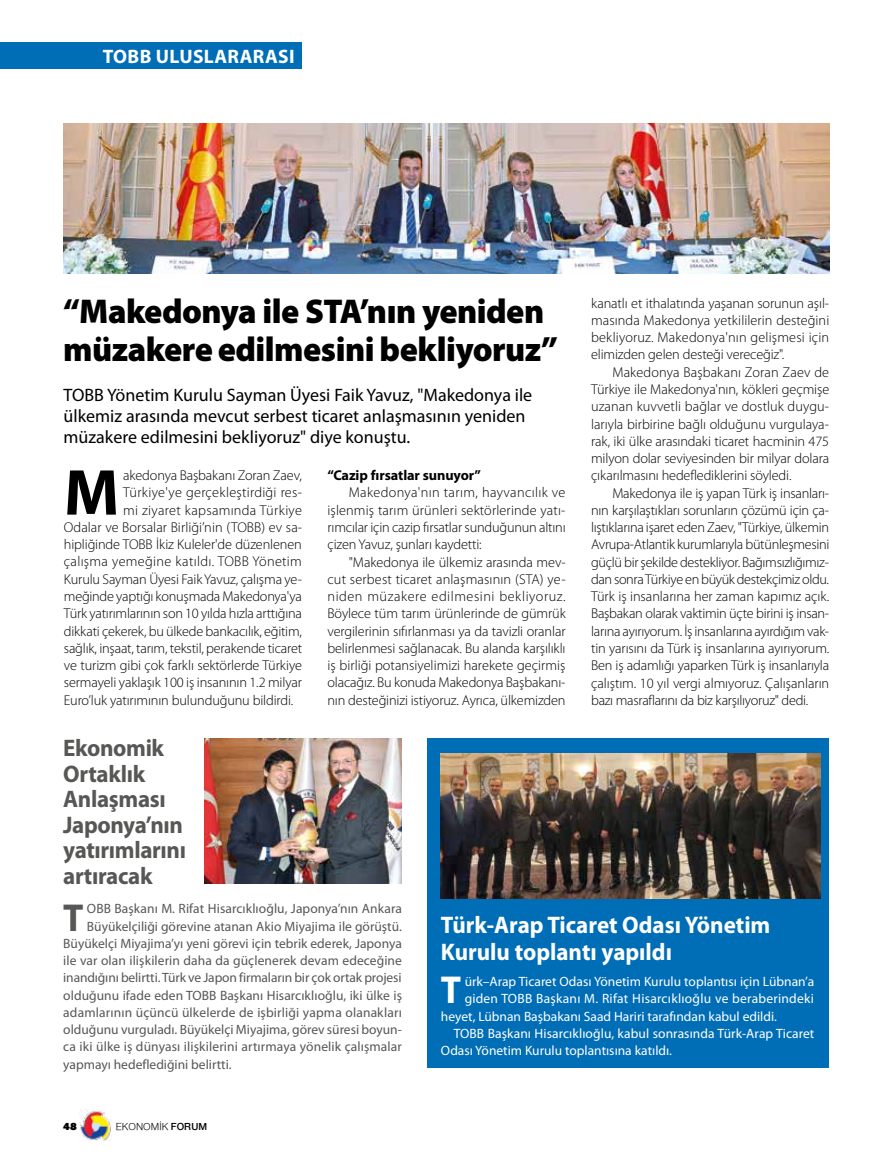
<style>
.page{position:relative;width:893px;height:1170px;background:#fff}
.page>*{position:absolute;margin:0;border:0;box-sizing:border-box;transform-origin:0 0}
.t1{font:700 65.4px "Myriad Pro";color:#000}
.t2{font:700 39.15px "Myriad Pro";color:#575756;scale:.95 1}
.t3{font:700 39.15px "Myriad Pro";color:#fff;scale:.95 1}
.t4{font:900 34.5px/37.5px "Myriad Pro";letter-spacing:-.015em;color:#000}
.t5{font:700 24px/25.5px "Myriad Pro";letter-spacing:-.015em;color:#575756;scale:.96 1}
.t6{font:700 24px/27px "Myriad Pro";color:#fff;scale:.96 1}
.t7{font:700 19.5px "Myriad Pro";letter-spacing:.02em;color:#fff}
.t8{font:18px/21px "Myriad Pro";color:#000}
.t9{font:300 14.25px/17.2px "Myriad Pro";letter-spacing:-.01em;color:#000;text-align:justify}
.t10{font:300 14.25px "Myriad Pro";letter-spacing:.02em;color:#000}
.t11{font:700 14.25px "Myriad Pro";letter-spacing:-.005em;color:#000}
.t12{font:13.5px "Myriad Pro";letter-spacing:.005em;color:#575756}
.t13{font:13.5px "Myriad Pro";color:#fff}
.t14{font:13.5px "Myriad Pro";letter-spacing:.02em;color:#fff}
.t15{font:10.5px "Nimbus Sans Novus";color:#000}
.t16{font:900 10.5px "PF Agora Sans Pro";color:#000}
.s1{font-weight:600}
</style>
<div class="page">
<img style="left:80px;top:1109px;width:31px;height:31px">
<img style="left:63px;top:124px;width:766px;height:150px">
<div style="left:0;top:43px;width:302px;height:26px;background:#006eb7"></div>
<img style="left:204px;top:738px;width:198px;height:145px">
<div style="left:427px;top:738px;width:402px;height:329px;background:#006eb7"></div>
<img style="left:441px;top:753px;width:380px;height:145px">
<h3 class="t7" style="left:103px;top:45px;width:193px">TOBB ULUSLARARASI</h3>
<h3 class="t4" style="left:63px;top:293px;width:496px">“Makedonya ile STA’nın yeniden müzakere edilmesini bekliyoruz”</h3>
<p class="t8" style="left:64px;top:384px;width:470px">TOBB Yönetim Kurulu Sayman Üyesi Faik Yavuz, "Makedonya ile ülkemiz arasında mevcut serbest ticaret anlaşmasının yeniden müzakere edilmesini bekliyoruz" diye konuştu.</p>
<h1 class="t1" style="left:64px;top:456px;width:57px">M</h1>
<p class="t9" style="left:123px;top:467px;width:180px">akedonya Başbakanı Zoran Zaev,</p>
<p class="t10" style="left:123px;top:484px;width:180px">Türkiye'ye gerçekleştirdiği res-</p>
<p class="t10" style="left:123px;top:502px;width:180px">mi ziyaret kapsamında Türkiye</p>
<p class="t9" style="left:64px;top:518px;width:240px">Odalar ve Borsalar Birliği’nin (TOBB) ev sa-</p>
<p class="t9" style="left:64px;top:536px;width:239px">hipliğinde TOBB İkiz Kuleler'de düzenlenen</p>
<p class="t10" style="left:64px;top:554px;width:240px">çalışma yemeğine katıldı. TOBB Yönetim</p>
<p class="t9" style="left:64px;top:570px;width:240px">Kurulu Sayman Üyesi Faik Yavuz, çalışma ye-</p>
<p class="t9" style="left:64px;top:587px;width:240px">meğinde yaptığı konuşmada Makedonya'ya</p>
<p class="t9" style="left:64px;top:605px;width:240px">Türk yatırımlarının son 10 yılda hızla arttığına</p>
<p class="t9" style="left:64px;top:622px;width:240px">dikkati çekerek, bu ülkede bankacılık, eğitim,</p>
<p class="t9" style="left:64px;top:639px;width:240px">sağlık, inşaat, tarım, tekstil, perakende ticaret</p>
<p class="t9" style="left:64px;top:657px;width:240px">ve turizm gibi çok farklı sektörlerde Türkiye</p>
<p class="t9" style="left:64px;top:674px;width:240px">sermayeli yaklaşık 100 iş insanının 1.2 milyar</p>
<p class="t9" style="left:64px;top:691px;width:231px">Euro’luk yatırımının bulunduğunu bildirdi.</p>
<h3 class="t5" style="left:63px;top:735px;width:129px">Ekonomik<br>Ortaklık<br>Anlaşması<br>Japonya’nın yatırımlarını artıracak</h3>
<p class="t11" style="left:327px;top:467px;width:155px">“Cazip fırsatlar sunuyor”</p>
<p class="t9" style="left:327px;top:484px;width:240px;text-indent:21px">Makedonya'nın tarım, hayvancılık ve işlenmiş tarım ürünleri sektörlerinde yatı&shy;rımcılar için cazip fırsatlar sunduğunun altını çizen Yavuz, şunları kaydetti:</p>
<p class="t9" style="left:327px;top:553px;width:240px;text-indent:21px">"Makedonya ile ülkemiz arasında mev&shy;cut serbest ticaret anlaşmasının (STA) ye&shy;niden müzakere edilmesini bekliyoruz.<br>Böylece tüm tarım ürünlerinde de gümrük vergilerinin sıfırlanması ya da tavizli oranlar belirlenmesi sağlanacak. Bu alanda karşılıklı iş birliği potansiyelimizi harekete geçirmiş olacağız. Bu konuda Makedonya Başbakanı&shy;nın desteğinizi istiyoruz. Ayrıca, ülkemizden</p>
<p class="t9" style="left:591px;top:294px;width:240px">kanatlı et ithalatında yaşanan sorunun aşıl&shy;masında Makedonya yetkililerin desteğini bekliyoruz. Makedonya'nın gelişmesi için elimizden gelen desteği vereceğiz".</p>
<p class="t9" style="left:591px;top:363px;width:240px;text-indent:21px">Makedonya Başbakanı Zoran Zaev de Türkiye ile Makedonya'nın, kökleri geçmişe uzanan kuvvetli bağlar ve dostluk duygu&shy;larıyla birbirine bağlı olduğunu vurgulaya&shy;rak, iki ülke arasındaki ticaret hacminin 475 milyon dolar seviyesinden bir milyar dolara çıkarılmasını hedeflediklerini söyledi.</p>
<p class="t9" style="left:591px;top:484px;width:240px;text-indent:21px">Makedonya ile iş yapan Türk iş insanları&shy;nın karşılaştıkları sorunların çözümü için ça&shy;lıştıklarına işaret eden Zaev, "Türkiye, ülkemin Avrupa-Atlantik kurumlarıyla bütünleşmesini güçlü bir şekilde destekliyor. Bağımsızlığımız&shy;dan sonra Türkiye en büyük destekçimiz oldu.<br>Türk iş insanlarına her zaman kapımız açık.<br>Başbakan olarak vaktimin üçte birini iş insan&shy;larına ayırıyorum. İş insanlarına ayırdığım vak&shy;tin yarısını da Türk iş insanlarına ayırıyorum.<br>Ben iş adamlığı yaparken Türk iş insanlarıyla çalıştım. 10 yıl vergi almıyoruz. Çalışanların bazı masraflarını da biz karşılıyoruz" dedi.</p>
<h2 class="t2" style="left:63px;top:895px;width:23px">T</h2>
<p class="t12" style="left:87px;top:901px;width:316px">OBB Başkanı M. Rifat Hisarcıklıoğlu, Japonya’nın Ankara</p>
<p class="t12" style="left:87px;top:918px;width:316px">Büyükelçiliği görevine atanan Akio Miyajima ile görüştü.</p>
<p class="t12" style="left:63px;top:935px;width:340px">Büyükelçi Miyajima’yı yeni görevi için tebrik ederek, Japonya</p>
<p class="t12" style="left:63px;top:953px;width:340px">ile var olan ilişkilerin daha da güçlenerek devam edeceğine</p>
<p class="t12" style="left:63px;top:970px;width:340px">inandığını belirtti. Türk ve Japon firmaların bir çok ortak projesi</p>
<p class="t12" style="left:63px;top:987px;width:340px">olduğunu ifade eden TOBB Başkanı Hisarcıklıoğlu, iki ülke iş</p>
<p class="t12" style="left:63px;top:1004px;width:340px">adamlarının üçüncü ülkelerde de işbirliği yapma olanakları</p>
<p class="t12" style="left:63px;top:1022px;width:340px">olduğunu vurguladı. Büyükelçi Miyajima, görev süresi boyun-</p>
<p class="t12" style="left:63px;top:1039px;width:340px">ca iki ülke iş dünyası ilişkilerini artırmaya yönelik çalışmalar</p>
<p class="t12" style="left:63px;top:1056px;width:170px">yapmayı hedeflediğini belirtti.</p>
<p class="t16" style="left:63px;top:1119px;width:15px">48</p>
<p class="t15" style="left:116px;top:1120px;width:93px">EKONOMİK <span class="s1">FORUM</span></p>
<h3 class="t6" style="left:441px;top:911px;width:345px">Türk-Arap Ticaret Odası Yönetim<br>Kurulu toplantı yapıldı</h3>
<h2 class="t3" style="left:441px;top:968px;width:23px">T</h2>
<p class="t13" style="left:465px;top:974px;width:351px">ürk–Arap Ticaret Odası Yönetim Kurulu toplantısı için Lübnan’a</p>
<p class="t14" style="left:465px;top:991px;width:351px">giden TOBB Başkanı M. Rifat Hisarcıklıoğlu ve beraberindeki</p>
<p class="t13" style="left:441px;top:1008px;width:337px">heyet, Lübnan Başbakanı Saad Hariri tarafından kabul edildi.</p>
<p class="t13" style="left:454px;top:1025px;width:362px">TOBB Başkanı Hisarcıklıoğlu, kabul sonrasında Türk-Arap Ticaret</p>
<p class="t13" style="left:441px;top:1043px;width:233px">Odası Yönetim Kurulu toplantısına katıldı.</p>
</div>
